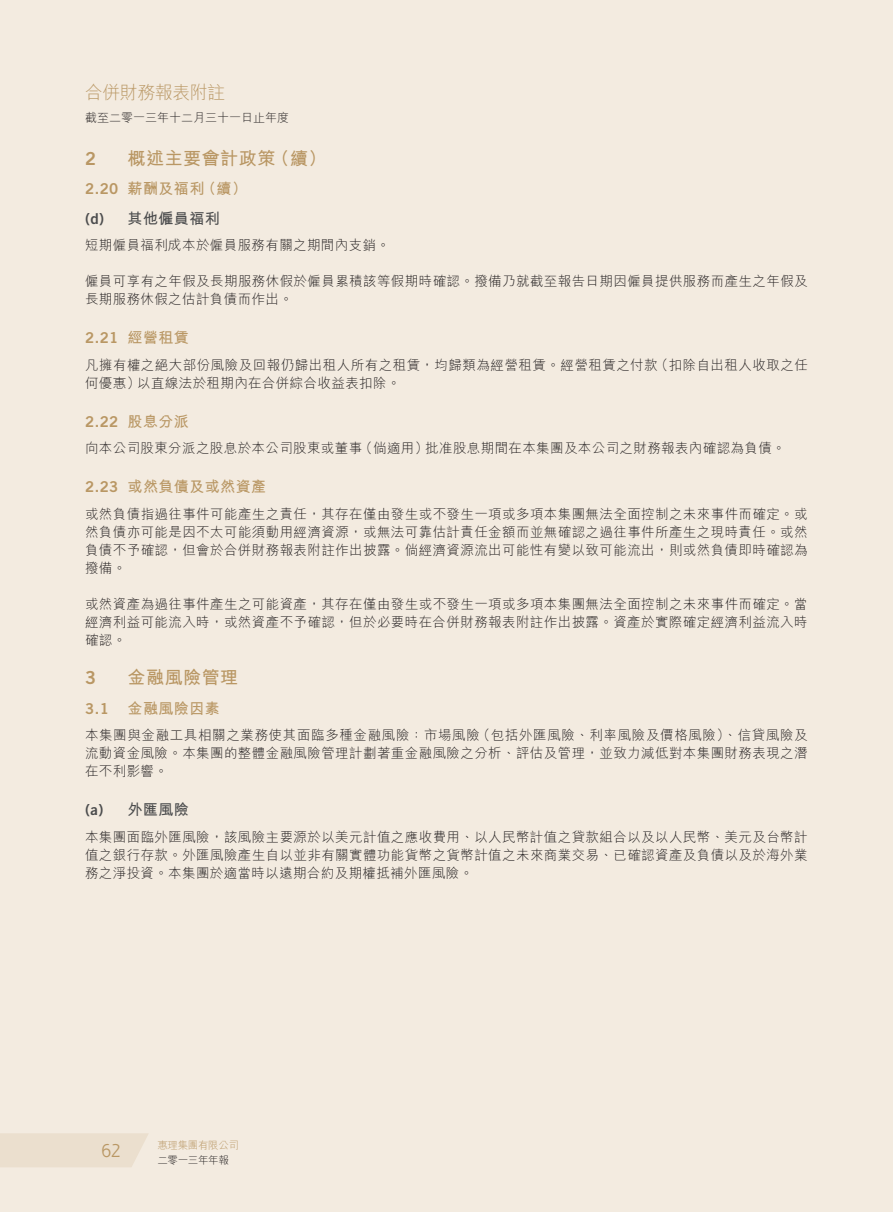
<style>
.page{position:relative;width:893px;height:1212px;background:#f3ebe0}
.page>*{position:absolute;margin:0;border:0;box-sizing:border-box;transform-origin:0 0}
.t1{font:700 18px "M Hei HK";letter-spacing:.03em;color:#b99764}
.t2{font:300 18px "M Hei HK";letter-spacing:-.03em;color:#b99764}
.t3{font:18px "Shannon Std";color:#b99764}
.t4{font:18px "Trade Gothic LT Std Bd 2";color:#b99764}
.t5{font:700 15px/29.5px "M Hei HK";letter-spacing:.03em;color:#b99764}
.t6{font:15px "Trade Gothic LT Std Bd 2";color:#b99764}
.t7{font:700 15px "M Hei HK";color:#4b4c4d}
.t8{font:300 13.5px/18px "M Hei HK";letter-spacing:.03em;color:#231f20;text-align:justify}
.t9{font:300 12px "M Hei HK";color:#231f20}
.t10{font:300 10.5px "M Hei HK";letter-spacing:-.03em;color:#b99764}
.t11{font:300 10.5px "M Hei HK";letter-spacing:-.03em;color:#231f20}
.s1{font-family:"Trade Gothic LT Std Bd 2";font-weight:400}
.s2{font-family:"Trade Gothic LT Std Bd 2";font-weight:400;color:#4b4c4d}
.s3{color:#4b4c4d}
.s4{font-family:"M Hei HK";font-weight:700}
</style>
<div class="page">
<div style="left:0;top:1133px;width:148px;height:34px;background:#ebdfce"></div>
<h1 class="t2" style="left:85px;top:79px;width:142px">合併財務報表附註</h1>
<p class="t9" style="left:85px;top:109px;width:205px">截至二零一三年十二月三十一日止年度</p>
<h1 class="t4" style="left:85px;top:147px;width:12px">2</h1>
<h1 class="t1" style="left:128px;top:145px;width:200px">概述主要會計政策（續）</h1>
<p class="t5" style="left:85px;top:173px;width:163px"><span class="s1">2.20</span> 薪酬及福利（續）<span class="s2">(d)</span> <span class="s3">其他僱員福利</span></p>
<p class="t8" style="left:85px;top:236px;width:306px">短期僱員福利成本於僱員服務有關之期間內支銷。</p>
<p class="t8" style="left:85px;top:272px;width:724px">僱員可享有之年假及長期服務休假於僱員累積該等假期時確認。撥備乃就截至報告日期因僱員提供服務而產生之年假及長期服務休假之估計負債而作出。</p>
<p class="t6" style="left:85px;top:329px;width:105px">2.21 <span class="s4">經營租賃</span></p>
<p class="t8" style="left:85px;top:355px;width:724px">凡擁有權之絕大部份風險及回報仍歸出租人所有之租賃，均歸類為經營租賃。經營租賃之付款（扣除自出租人收取之任何優惠）以直線法於租期內在合併綜合收益表扣除。</p>
<p class="t6" style="left:85px;top:412px;width:105px">2.22 <span class="s4">股息分派</span></p>
<p class="t8" style="left:85px;top:439px;width:702px">向本公司股東分派之股息於本公司股東或董事（倘適用）批准股息期間在本集團及本公司之財務報表內確認為負債。</p>
<p class="t5" style="left:85px;top:471px;width:183px"><span class="s1">2.23</span> 或然負債及或然資產</p>
<p class="t8" style="left:85px;top:504px;width:724px">或然負債指過往事件可能產生之責任，其存在僅由發生或不發生一項或多項本集團無法全面控制之未來事件而確定。或然負債亦可能是因不太可能須動用經濟資源，或無法可靠估計責任金額而並無確認之過往事件所產生之現時責任。或然負債不予確認，但會於合併財務報表附註作出披露。倘經濟資源流出可能性有變以致可能流出，則或然負債即時確認為撥備。</p>
<p class="t8" style="left:85px;top:594px;width:724px">或然資產為過往事件產生之可能資產，其存在僅由發生或不發生一項或多項本集團無法全面控制之未來事件而確定。當經濟利益可能流入時，或然資產不予確認，但於必要時在合併財務報表附註作出披露。資產於實際確定經濟利益流入時確認。</p>
<h1 class="t4" style="left:85px;top:666px;width:12px">3</h1>
<h1 class="t1" style="left:128px;top:664px;width:112px">金融風險管理</h1>
<p class="t5" style="left:85px;top:692px;width:136px"><span class="s1">3.1</span> 金融風險因素</p>
<p class="t8" style="left:85px;top:725px;width:724px">本集團與金融工具相關之業務使其面臨多種金融風險：市場風險（包括外匯風險、利率風險及價格風險）、信貸風險及流動資金風險。本集團的整體金融風險管理計劃著重金融風險之分析、評估及管理，並致力減低對本集團財務表現之潛在不利影響。</p>
<p class="t7" style="left:85px;top:799px;width:105px"><span class="s1">(a)</span> 外匯風險</p>
<p class="t8" style="left:85px;top:827px;width:724px">本集團面臨外匯風險，該風險主要源於以美元計值之應收費用、以人民幣計值之貸款組合以及以人民幣、美元及台幣計值之銀行存款。外匯風險產生自以並非有關實體功能貨幣之貨幣計值之未來商業交易、已確認資產及負債以及於海外業務之淨投資。本集團於適當時以遠期合約及期權抵補外匯風險。</p>
<h1 class="t3" style="left:101px;top:1139px;width:22px">62</h1>
<p class="t10" style="left:157px;top:1138px;width:83px">惠理集團有限公司</p>
<p class="t11" style="left:157px;top:1153px;width:73px">二零一三年年報</p>
</div>
